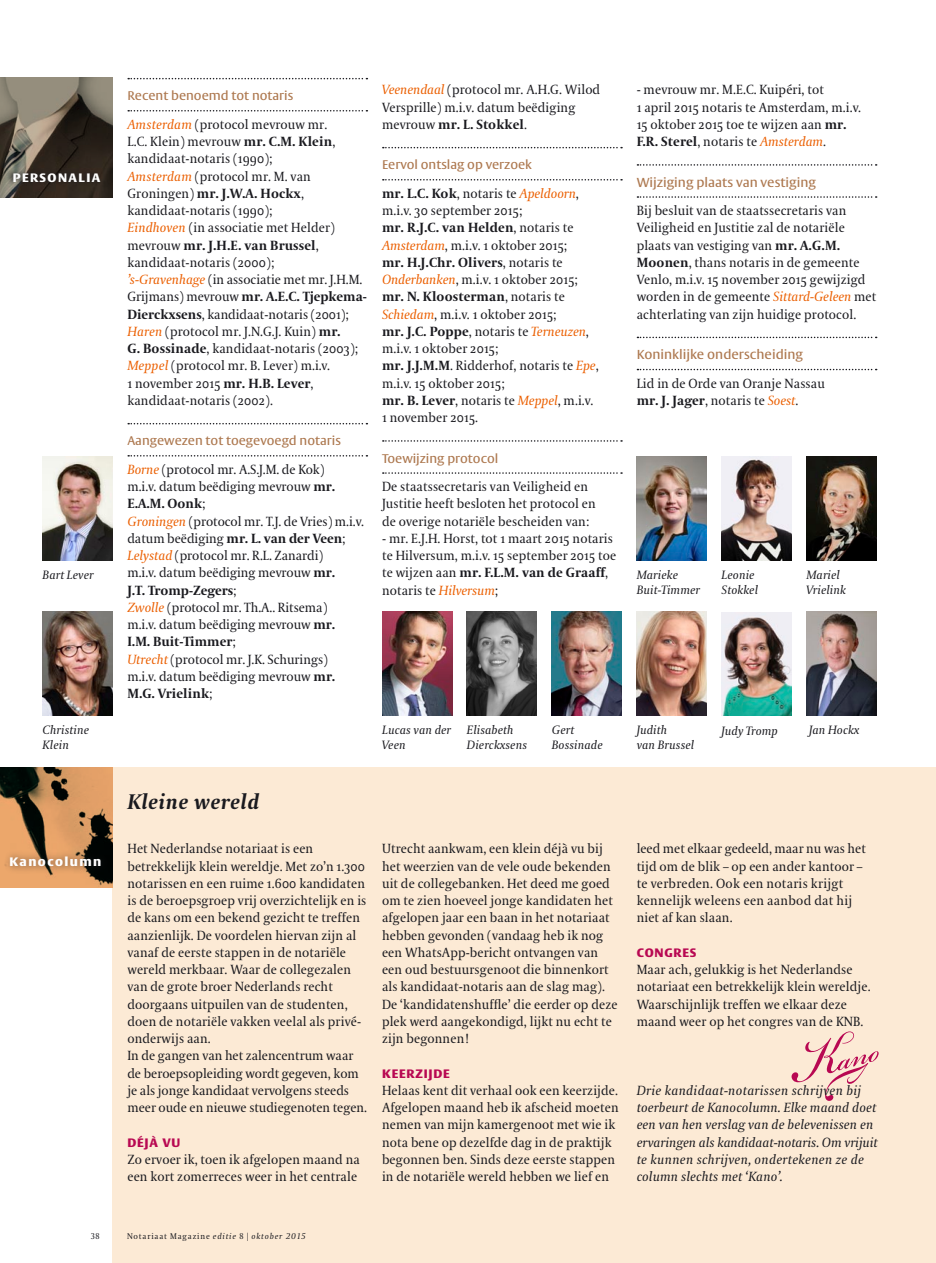
<style>
.page{position:relative;width:936px;height:1263px;background:#fff}
.page>*{position:absolute;margin:0;border:0;box-sizing:border-box;transform-origin:0 0}
.t1{font:italic 700 21px "VPRO Coranto";letter-spacing:.03em;color:#1a1a1f}
.t2{font:13.2px/17.2px "VPRO Coranto";letter-spacing:.01em;color:#1a1a1f}
.t3{font:italic 13.2px/17.2px "VPRO Coranto";letter-spacing:.01em;color:#1a1a1f}
.t4{font:12.75px "VPRO Vesta";color:#ad784f}
.t5{font:12.3px "VPRO Vesta";color:#ad784f}
.t6{font:italic 12px/15px "VPRO Coranto";letter-spacing:.01em;color:#1a1a1f}
.t7{font:700 12px "VPRO Vesta";letter-spacing:.07em;color:#b80852}
.t8{font:700 12px "VPRO Vesta";letter-spacing:.12em;color:#fff}
.t9{font:8.25px "VPRO Coranto";letter-spacing:.1em;color:#1a1a1f}
.t10{font:8.25px "VPRO Coranto Cn";color:#1a1a1f}
.s1{font-style:italic;color:#eb5f00}
.s2{font-weight:700}
.s3{font-style:italic}
.s4{font-family:"VPRO Coranto Cn"}
</style>
<div class="page">
<div style="left:112px;top:767px;width:823px;height:496px;background:#fcead5"></div>
<img style="left:0;top:767px;width:112px;height:121px">
<img style="left:0;top:77px;width:112px;height:121px">
<div style="left:7px;top:168px;width:116px;height:39px;background:#1a1a1f;opacity:.84"></div>
<div style="left:4px;top:849px;width:130px;height:41px;background:#1a1a1f;opacity:.6"></div>
<svg style="left:383px;top:147px;width:239px;height:1px"></svg>
<svg style="left:383px;top:179px;width:239px;height:2px"></svg>
<svg style="left:383px;top:440px;width:239px;height:2px"></svg>
<svg style="left:383px;top:472px;width:239px;height:2px"></svg>
<svg style="left:637px;top:164px;width:239px;height:2px"></svg>
<svg style="left:637px;top:196px;width:239px;height:2px"></svg>
<svg style="left:637px;top:337px;width:239px;height:1px"></svg>
<svg style="left:637px;top:369px;width:239px;height:1px"></svg>
<svg style="left:128px;top:78px;width:239px;height:1px"></svg>
<svg style="left:128px;top:110px;width:239px;height:2px"></svg>
<svg style="left:128px;top:423px;width:239px;height:1px"></svg>
<svg style="left:128px;top:455px;width:239px;height:2px"></svg>
<img style="left:467px;top:612px;width:70px;height:103px">
<img style="left:721px;top:457px;width:70px;height:103px">
<img style="left:551px;top:612px;width:70px;height:103px">
<img style="left:636px;top:612px;width:70px;height:103px">
<img style="left:806px;top:457px;width:70px;height:103px">
<img style="left:806px;top:612px;width:70px;height:103px">
<img style="left:382px;top:612px;width:70px;height:103px">
<img style="left:721px;top:612px;width:70px;height:104px">
<img style="left:43px;top:457px;width:69px;height:103px">
<img style="left:636px;top:457px;width:70px;height:103px">
<img style="left:43px;top:612px;width:69px;height:103px">
<svg style="left:791px;top:1031px;width:87px;height:70px"></svg>
<p class="t2" style="left:382px;top:81px;width:220px"><span class="s1">Veenendaal</span> (protocol mr. A.H.G. Wilod<br>Versprille) m.i.v. datum beëdiging mevrouw <span class="s2">mr. L. Stokkel</span>.</p>
<p class="t5" style="left:382px;top:160px;width:151px">Eervol ontslag op verzoek</p>
<p class="t2" style="left:382px;top:185px;width:218px"><span class="s2">mr. L.C. Kok</span>, notaris te <span class="s1">Apeldoorn</span>, m.i.v. 30 september 2015;<br><span class="s2">mr. R.J.C. van Helden</span>, notaris te<br><span class="s1">Amsterdam</span>, m.i.v. 1 oktober 2015;<br><span class="s2">mr. H.J.Chr. Olivers</span>, notaris te<br><span class="s1">Onderbanken</span>, m.i.v. 1 oktober 2015; <span class="s2">mr. N. Kloosterman</span>, notaris te<br><span class="s1">Schiedam</span>, m.i.v. 1 oktober 2015;<br><span class="s2">mr. J.C. Poppe</span>, notaris te <span class="s1">Terneuzen</span>, m.i.v. 1 oktober 2015;<br><span class="s2">mr. J.J.M.M</span>. Ridderhof, notaris te <span class="s1">Epe</span>, m.i.v. 15 oktober 2015;<br><span class="s2">mr. B. Lever</span>, notaris te <span class="s1">Meppel</span>, m.i.v.<br>1 november 2015.</p>
<p class="t5" style="left:382px;top:453px;width:118px">Toewijzing protocol</p>
<p class="t2" style="left:382px;top:478px;width:215px">De staatssecretaris van Veiligheid en<br>Justitie heeft besloten het protocol en de overige notariële bescheiden van:</p>
<p class="t2" style="left:382px;top:530px;width:236px">- mr. E.J.H. Horst, tot 1 maart 2015 notaris te Hilversum, m.i.v. 15 september 2015 toe te wijzen aan <span class="s2">mr. F.L.M. van de Graaff</span>, notaris te <span class="s1">Hilversum</span>;</p>
<p class="t2" style="left:636px;top:81px;width:226px">- mevrouw mr. M.E.C. Kuipéri, tot<br>1 april 2015 notaris te Amsterdam, m.i.v.<br>15 oktober 2015 toe te wijzen aan <span class="s2">mr.<br>F.R. Sterel</span>, notaris te <span class="s1">Amsterdam</span>.</p>
<p class="t4" style="left:636px;top:176px;width:181px">Wijziging plaats van vestiging</p>
<p class="t2" style="left:636px;top:202px;width:241px">Bij besluit van de staatssecretaris van Veiligheid en Justitie zal de notariële plaats van vestiging van <span class="s2">mr. A.G.M.<br>Moonen</span>, thans notaris in de gemeente Venlo, m.i.v. 15 november 2015 gewijzigd worden in de gemeente <span class="s1">Sittard-Geleen</span> met achterlating van zijn huidige protocol.</p>
<p class="t4" style="left:636px;top:349px;width:168px">Koninklijke onderscheiding</p>
<p class="t2" style="left:636px;top:374px;width:190px">Lid in de Orde van Oranje Nassau <span class="s2">mr. J. Jager</span>, notaris te <span class="s1">Soest</span>.</p>
<p class="t5" style="left:127px;top:91px;width:167px">Recent benoemd tot notaris</p>
<p class="t2" style="left:127px;top:116px;width:241px"><span class="s1">Amsterdam</span> (protocol mevrouw mr.<br>L.C. Klein) mevrouw <span class="s2">mr. C.M. Klein</span>, kandidaat-notaris (1990);<br><span class="s1">Amsterdam</span> (protocol mr. M. van Groningen) <span class="s2">mr. J.W.A. Hockx</span>, kandidaat-notaris (1990);<br><span class="s1">Eindhoven</span> (in associatie met Helder) mevrouw <span class="s2">mr. J.H.E. van Brussel</span>, kandidaat-notaris (2000);<br><span class="s1">’s-Gravenhage</span> (in associatie met mr. J.H.M.<br>Grijmans) mevrouw <span class="s2">mr. A.E.C. Tjepkema-Dierckxsens</span>, kandidaat-notaris (2001); <span class="s1">Haren</span> (protocol mr. J.N.G.J. Kuin) <span class="s2">mr.<br>G. Bossinade</span>, kandidaat-notaris (2003); <span class="s1">Meppel</span> (protocol mr. B. Lever) m.i.v.<br>1 november 2015 <span class="s2">mr. H.B. Lever</span>, kandidaat-notaris (2002).</p>
<p class="t5" style="left:127px;top:436px;width:215px">Aangewezen tot toegevoegd notaris</p>
<p class="t2" style="left:127px;top:461px;width:238px"><span class="s1">Borne</span> (protocol mr. A.S.J.M. de Kok)<br>m.i.v. datum beëdiging mevrouw <span class="s2">mr.<br>E.A.M. Oonk</span>;<br><span class="s1">Groningen</span> (protocol mr. T.J. de Vries) m.i.v. datum beëdiging <span class="s2">mr. L. van der Veen</span>;<br><span class="s1">Lelystad</span> (protocol mr. R.L. Zanardi)<br>m.i.v. datum beëdiging mevrouw <span class="s2">mr.<br>J.T. Tromp-Zegers</span>;<br><span class="s1">Zwolle</span> (protocol mr. Th.A.. Ritsema)<br>m.i.v. datum beëdiging mevrouw <span class="s2">mr.<br>I.M. Buit-Timmer</span>;<br><span class="s1">Utrecht</span> (protocol mr. J.K. Schurings)<br>m.i.v. datum beëdiging mevrouw <span class="s2">mr.<br>M.G. Vrielink</span>;</p>
<p class="t8" style="left:13px;top:172px;width:89px">PERSONALIA</p>
<p class="t6" style="left:43px;top:567px;width:53px">Bart Lever</p>
<p class="t6" style="left:636px;top:567px;width:65px">Marieke<br>Buit-Timmer</p>
<p class="t6" style="left:806px;top:567px;width:41px">Mariel<br>Vrielink</p>
<p class="t6" style="left:721px;top:567px;width:38px">Leonie<br>Stokkel</p>
<p class="t6" style="left:43px;top:723px;width:48px">Christine<br>Klein</p>
<p class="t8" style="left:9px;top:857px;width:93px">KANOCOLUMN</p>
<p class="t6" style="left:382px;top:723px;width:71px">Lucas van der</p>
<p class="t6" style="left:809px;top:722px;width:52px">Jan Hockx</p>
<p class="t6" style="left:382px;top:738px;width:25px">Veen</p>
<p class="t6" style="left:467px;top:723px;width:62px">Elisabeth<br>Dierckxsens</p>
<p class="t6" style="left:551px;top:723px;width:52px">Gert<br>Bossinade</p>
<p class="t6" style="left:636px;top:723px;width:59px">Judith<br>van Brussel</p>
<p class="t6" style="left:721px;top:723px;width:58px">Judy Tromp</p>
<h1 class="t1" style="left:127px;top:789px;width:133px">Kleine wereld</h1>
<p class="t2" style="left:127px;top:840px;width:241px">Het Nederlandse notariaat is een betrekkelijk klein wereldje. Met zo’n 1.300 notarissen en een ruime 1.600 kandidaten is de beroepsgroep vrij overzichtelijk en is de kans om een bekend gezicht te treffen aanzienlijk. De voordelen hiervan zijn al vanaf de eerste stappen in de notariële wereld merkbaar. Waar de collegezalen van de grote broer Nederlands recht doorgaans uitpuilen van de studenten, doen de notariële vakken veelal als privé&shy;onderwijs aan.<br>In de gangen van het zalencentrum waar de beroepsopleiding wordt gegeven, kom je als jonge kandidaat vervolgens steeds meer oude en nieuwe studiegenoten tegen.</p>
<p class="t7" style="left:127px;top:1137px;width:54px">DÉJÀ VU</p>
<p class="t2" style="left:127px;top:1151px;width:234px">Zo ervoer ik, toen ik afgelopen maand na een kort zomerreces weer in het centrale</p>
<p class="t2" style="left:382px;top:840px;width:237px">Utrecht aankwam, een klein déjà vu bij het weerzien van de vele oude bekenden uit de collegebanken. Het deed me goed om te zien hoeveel jonge kandidaten het afgelopen jaar een baan in het notariaat hebben gevonden (vandaag heb ik nog een WhatsApp-bericht ontvangen van een oud bestuursgenoot die binnenkort als kandidaat-notaris aan de slag mag).<br>De ‘kandidatenshuffle’ die eerder op deze plek werd aangekondigd, lijkt nu echt te zijn begonnen!</p>
<p class="t7" style="left:382px;top:1068px;width:19px">KEER</p>
<p class="t7" style="left:415px;top:1068px;width:27px">ZIJDE</p>
<p class="t2" style="left:382px;top:1082px;width:238px">Helaas kent dit verhaal ook een keerzijde.<br>Afgelopen maand heb ik afscheid moeten nemen van mijn kamergenoot met wie ik nota bene op dezelfde dag in de praktijk begonnen ben. Sinds deze eerste stappen in de notariële wereld hebben we lief en</p>
<p class="t2" style="left:636px;top:840px;width:231px">leed met elkaar gedeeld, maar nu was het tijd om de blik – op een ander kantoor – te verbreden. Ook een notaris krijgt kennelijk weleens een aanbod dat hij niet af kan slaan.</p>
<p class="t7" style="left:636px;top:947px;width:46px">CONGRES</p>
<p class="t2" style="left:636px;top:961px;width:235px">Maar ach, gelukkig is het Nederlandse notariaat een betrekkelijk klein wereldje.<br>Waarschijnlijk treffen we elkaar deze maand weer op het congres van de KNB.</p>
<p class="t3" style="left:636px;top:1082px;width:243px">Drie kandidaat-notarissen schrijven bij toerbeurt de Kanocolumn. Elke maand doet een van hen verslag van de belevenissen en ervaringen als kandidaat-notaris. Om vrijuit te kunnen schrijven, ondertekenen ze de column slechts met ‘Kano’.</p>
<p class="t10" style="left:91px;top:1231px;width:10px">38</p>
<p class="t9" style="left:127px;top:1231px;width:180px">Notariaat Magazine <span class="s3">editie</span> <span class="s4">8 |</span> <span class="s3">oktober 2015</span></p>
</div>
